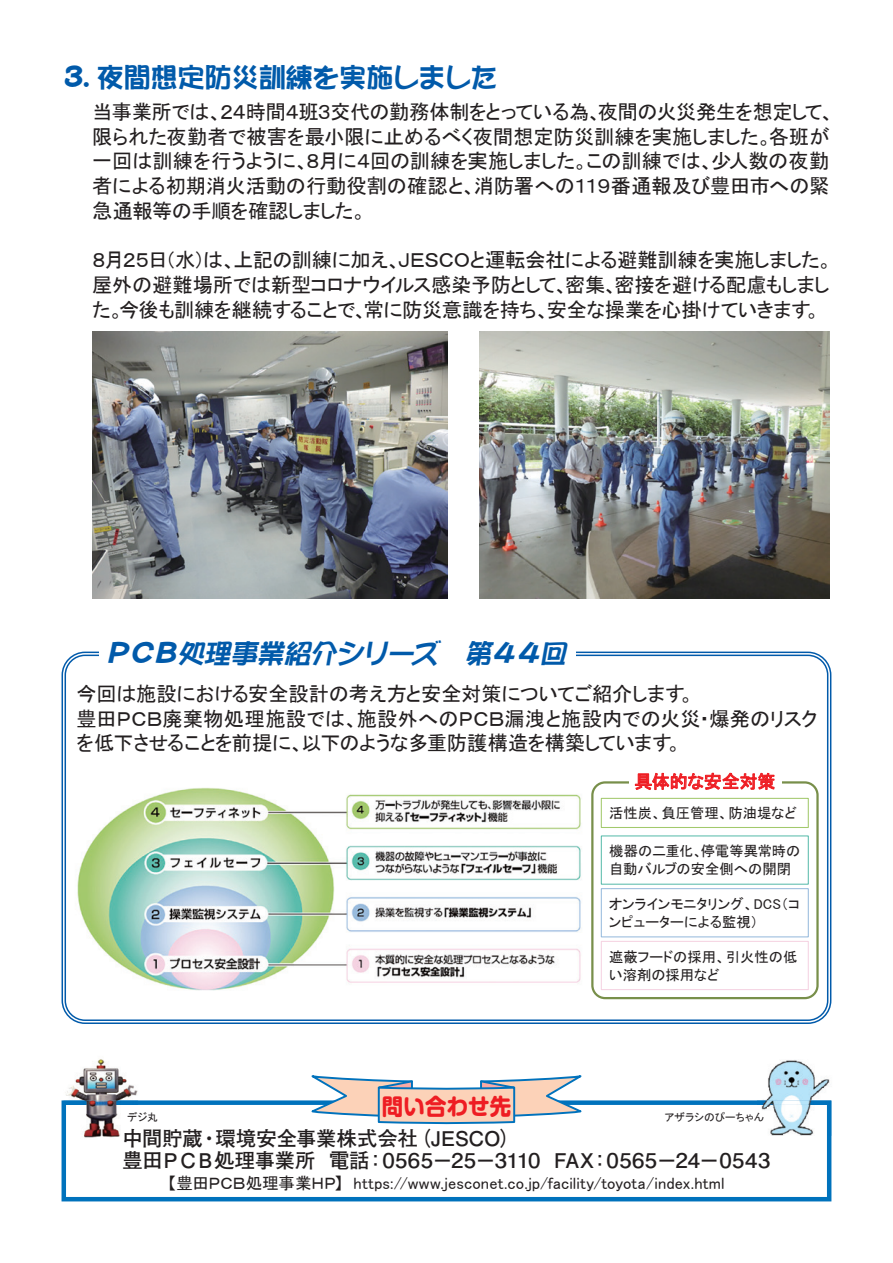
<style>
.page{position:relative;width:893px;height:1263px;background:#fff}
.page>*{position:absolute;margin:0;border:0;box-sizing:border-box;transform-origin:0 0}
.t1{font:27px "DFPOP1 Std W9";color:#015aaa}
.t2{font:italic 26.55px "DFPOP1 Std W9";color:#015aaa}
.t3{font:700 22.5px "Shin M Go Pro";letter-spacing:.01em;color:#ee1d23;scale:.95 1}
.t4{font:20.25px/24.8px "MS P Gothic";letter-spacing:-.015em;color:#231f20}
.t5{font:700 20.25px/22.5px "Futo Go B101 Pro";color:#231f20}
.t6{font:18px "MS P Gothic";letter-spacing:-.005em;color:#ee1d23}
.t7{font:16.5px "MS P Gothic";letter-spacing:.005em;color:#231f20}
.t8{font:14.25px/18px "MS P Gothic";letter-spacing:.005em;color:#231f20}
.t9{font:10.8px "MS P Gothic";color:#231f20}
</style>
<div class="page">
<svg style="left:62px;top:1100px;width:769px;height:101px"></svg>
<img style="left:766px;top:1060px;width:66px;height:76px">
<img style="left:757px;top:1100px;width:74px;height:36px">
<svg style="left:302px;top:1075px;width:289px;height:50px"></svg>
<img style="left:65px;top:1059px;width:73px;height:41px">
<img style="left:63px;top:1100px;width:75px;height:40px">
<img style="left:124px;top:1129px;width:14px;height:11px">
<img style="left:92px;top:332px;width:356px;height:266px">
<img style="left:479px;top:332px;width:350px;height:266px">
<img style="left:77px;top:788px;width:504px;height:203px">
<div style="left:591px;top:781px;width:228px;height:218px;border:2px solid #788f4a;border-radius:13px"></div>
<div style="left:601px;top:798px;width:208px;height:30px;border:1px solid #a2c96c"></div>
<div style="left:601px;top:835px;width:208px;height:50px;border:1px solid #5bbcac"></div>
<div style="left:601px;top:888px;width:208px;height:49px;border:1px solid #98bbdd"></div>
<div style="left:601px;top:941px;width:208px;height:49px;border:1px solid #f5d3e2"></div>
<div style="left:629px;top:777px;width:152px;height:8px;background:#fff"></div>
<svg style="left:635px;top:773px;width:139px;height:27px"></svg>
<h1 class="t1" style="left:60px;top:63px;width:439px">３．夜間想定防災訓練を実施しました</h1>
<p class="t4" style="left:92px;top:99px;width:744px">当事業所では、２４時間４班３交代の勤務体制をとっている為、夜間の火災発生を想定して、限られた夜勤者で被害を最小限に止めるべく夜間想定防災訓練を実施しました。各班が一回は訓練を行うように、８月に４回の訓練を実施しました。この訓練では、少人数の夜勤者による初期消火活動の行動役割の確認と、消防署への１１９番通報及び豊田市への緊急通報等の手順を確認しました。</p>
<p class="t4" style="left:92px;top:248px;width:742px">８月２５日（水）は、上記の訓練に加え、ＪＥＳＣＯと運転会社による避難訓練を実施しました。屋外の避難場所では新型コロナウイルス感染予防として、密集、密接を避ける配慮もしました。今後も訓練を継続することで、常に防災意識を持ち、安全な操業を心掛けていきます。</p>
<h2 class="t2" style="left:104px;top:639px;width:469px">ＰＣＢ処理事業紹介シリーズ　第４４回</h2>
<p class="t4" style="left:77px;top:681px;width:742px">今回は施設における安全設計の考え方と安全対策についてご紹介します。<br>豊田ＰＣＢ廃棄物処理施設では、施設外へのＰＣＢ漏洩と施設内での火災・爆発のリスクを低下させることを前提に、以下のような多重防護構造を構築しています。</p>
<p class="t6" style="left:634px;top:772px;width:142px">具体的な安全対策</p>
<p class="t8" style="left:609px;top:804px;width:189px">活性炭、負圧管理、防油堤など</p>
<p class="t8" style="left:609px;top:842px;width:193px">機器の二重化、停電等異常時の自動バルブの安全側への開閉</p>
<p class="t8" style="left:609px;top:895px;width:192px">オンラインモニタリング、DCS（コンピューターによる監視）</p>
<p class="t8" style="left:609px;top:947px;width:190px">遮蔽フードの採用、引火性の低い溶剤の採用など</p>
<p class="t3" style="left:382px;top:1088px;width:138px">問い合わせ先</p>
<p class="t5" style="left:122px;top:1124px;width:649px">中間貯蔵・環境安全事業株式会社（JESCO）<br>豊田ＰＣＢ処理事業所 電話：0565－25－3110 FAX：0565－24－0543</p>
<p class="t7" style="left:168px;top:1175px;width:558px">【豊田ＰＣＢ処理事業ＨＰ】　https://www.jesconet.co.jp/facility/toyota/index.html</p>
<p class="t9" style="left:127px;top:1111px;width:32px">デジ丸</p>
<p class="t9" style="left:665px;top:1111px;width:101px">アザラシのぴーちゃん</p>
</div>
